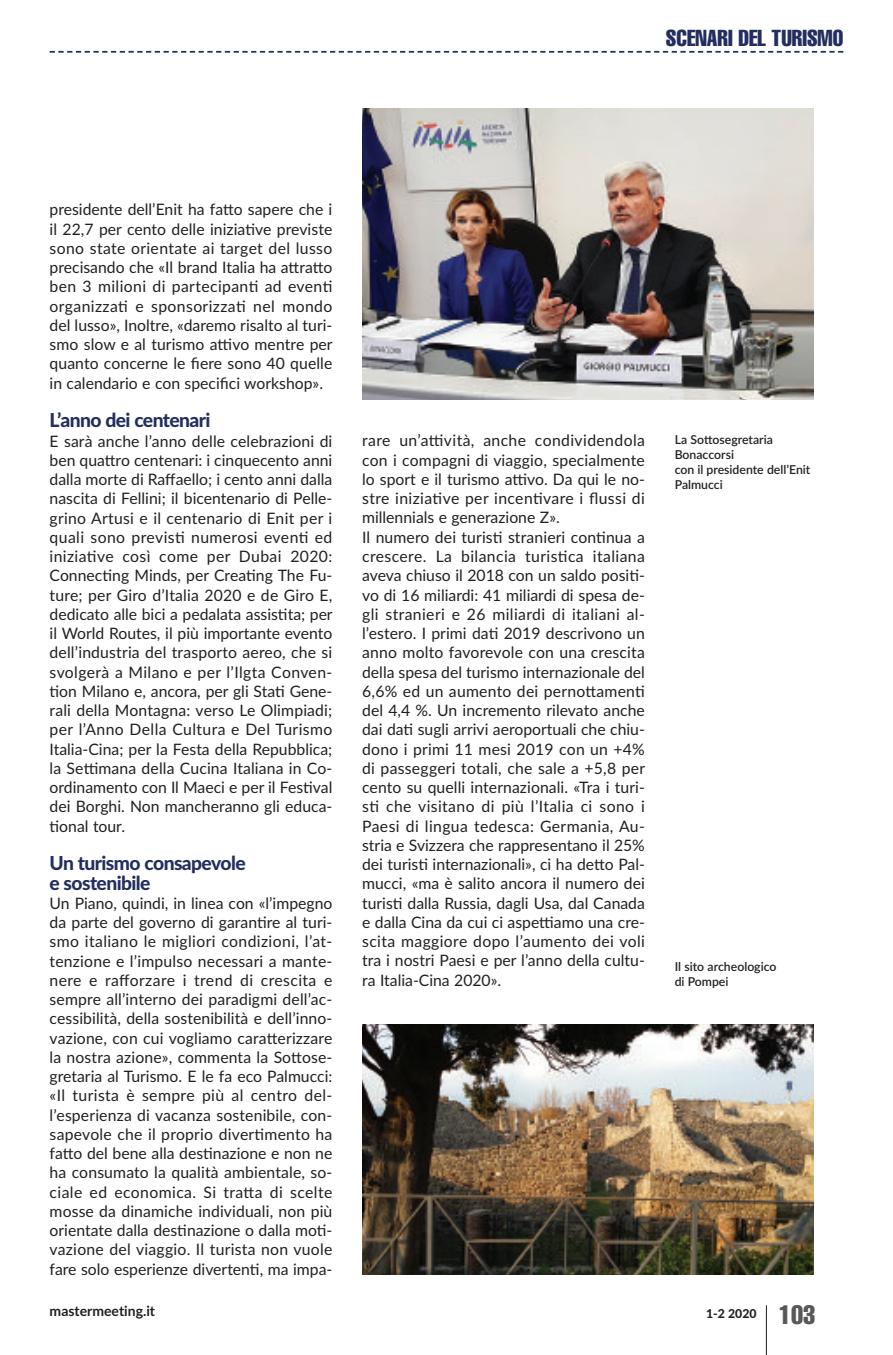
<style>
.page{position:relative;width:893px;height:1355px;background:#fff}
.page>*{position:absolute;margin:0;border:0;box-sizing:border-box;transform-origin:0 0}
.t1{font:extra-condensed 22.75px "Helvetica";color:#222e5f}
.t2{font:800 19.25px/19.2px "Lato";letter-spacing:-.04em;color:#222e5f}
.t3{font:15.75px/19.2px "Lato";color:#231f20;text-align:justify}
.t4{font:700 14px "Lato";color:#231f20}
.t5{font:600 12.25px/14.9px "Lato";color:#231f20}
.t6{font:800 12.25px "Lato";color:#231f20}
.s1{font-family:"Helvetica";font-weight:400;font-stretch:extra-condensed;font-size:26.25px;color:#57585a}
</style>
<div class="page">
<hr style="left:766px;top:1305px;width:1px;height:49px;background:#231f20">
<svg style="left:50px;top:51px;width:793px;height:2px"></svg>
<img style="left:362px;top:108px;width:452px;height:291px">
<img style="left:362px;top:1024px;width:452px;height:250px">
<h1 class="t1" style="left:666px;top:30px;width:179px">SCENARI DEL TURISMO</h1>
<p class="t3" style="left:50px;top:200px;width:285px">presidente dell’Enit ha fatto sapere che i il 22,7 per cento delle iniziative previste sono state orientate ai target del lusso precisando che «Il brand Italia ha attratto ben 3 milioni di partecipanti ad eventi organizzati e sponsorizzati nel mondo del lusso», Inoltre, «daremo risalto al turi&shy;smo slow e al turismo attivo mentre per quanto concerne le fiere sono 40 quelle in calendario e con specifici workshop».</p>
<p class="t2" style="left:50px;top:411px;width:162px">l’anno dei centenari</p>
<p class="t3" style="left:50px;top:431px;width:285px">E sarà anche l’anno delle celebrazioni di ben quattro centenari: i cinquecento anni dalla morte di Raffaello; i cento anni dalla nascita di Fellini; il bicentenario di Pelle&shy;grino Artusi e il centenario di Enit per i quali sono previsti numerosi eventi ed iniziative così come per Dubai 2020:<br>Connecting Minds, per Creating The Fu&shy;ture; per Giro d’Italia 2020 e de Giro E, dedicato alle bici a pedalata assistita; per il World Routes, il più importante evento dell’industria del trasporto aereo, che si svolgerà a Milano e per l’Ilgta Conven&shy;tion Milano e, ancora, per gli Stati Gene&shy;rali della Montagna: verso Le Olimpiadi; per l’Anno Della Cultura e Del Turismo Italia-Cina; per la Festa della Repubblica; la Settimana della Cucina Italiana in Co&shy;ordinamento con Il Maeci e per il Festival dei Borghi. Non mancheranno gli educa&shy;tional tour.</p>
<p class="t2" style="left:50px;top:853px;width:198px">un turismo consapevole e sostenibile</p>
<p class="t3" style="left:50px;top:893px;width:284px">Un Piano, quindi, in linea con «l’impegno da parte del governo di garantire al turi&shy;smo italiano le migliori condizioni, l’at&shy;tenzione e l’impulso necessari a mante&shy;nere e rafforzare i trend di crescita e sempre all’interno dei paradigmi dell’ac&shy;cessibilità, della sostenibilità e dell’inno&shy;vazione, con cui vogliamo caratterizzare la nostra azione», commenta la Sottose&shy;gretaria al Turismo. E le fa eco Palmucci: «Il turista è sempre più al centro del&shy;l’esperienza di vacanza sostenibile, con&shy;sapevole che il proprio divertimento ha fatto del bene alla destinazione e non ne ha consumato la qualità ambientale, so&shy;ciale ed economica. Si tratta di scelte mosse da dinamiche individuali, non più orientate dalla destinazione o dalla moti&shy;vazione del viaggio. Il turista non vuole fare solo esperienze divertenti, ma impa-</p>
<p class="t3" style="left:362px;top:431px;width:285px;text-align:left">rare un’attività, anche condividendola con i compagni di viaggio, specialmente lo sport e il turismo attivo. Da qui le no&shy;stre iniziative per incentivare i flussi di millennials e generazione Z».<br>Il numero dei turisti stranieri continua a crescere. La bilancia turistica italiana aveva chiuso il 2018 con un saldo positi&shy;vo di 16 miliardi: 41 miliardi di spesa de&shy;gli stranieri e 26 miliardi di italiani al&shy;l’estero. I primi dati 2019 descrivono un anno molto favorevole con una crescita della spesa del turismo internazionale del 6,6% ed un aumento dei pernottamenti del 4,4 %. Un incremento rilevato anche dai dati sugli arrivi aeroportuali che chiu&shy;dono i primi 11 mesi 2019 con un +4% di passeggeri totali, che sale a +5,8 per cento su quelli internazionali. «Tra i turi&shy;sti che visitano di più l’Italia ci sono i Paesi di lingua tedesca: Germania, Au&shy;stria e Svizzera che rappresentano il 25% dei turisti internazionali», ci ha detto Pal&shy;mucci, «ma è salito ancora il numero dei turisti dalla Russia, dagli Usa, dal Canada e dalla Cina da cui ci aspettiamo una cre&shy;scita maggiore dopo l’aumento dei voli tra i nostri Paesi e per l’anno della cultu&shy;ra Italia-Cina 2020».</p>
<p class="t5" style="left:675px;top:432px;width:137px">La Sottosegretaria<br>Bonaccorsi<br>con il presidente dell’Enit<br>Palmucci</p>
<p class="t5" style="left:675px;top:959px;width:103px">Il sito archeologico di Pompei</p>
<p class="t4" style="left:50px;top:1302px;width:107px">mastermeeting.it</p>
<p class="t6" style="left:706px;top:1306px;width:111px">1-2 2020 <span class="s1">103</span></p>
</div>
